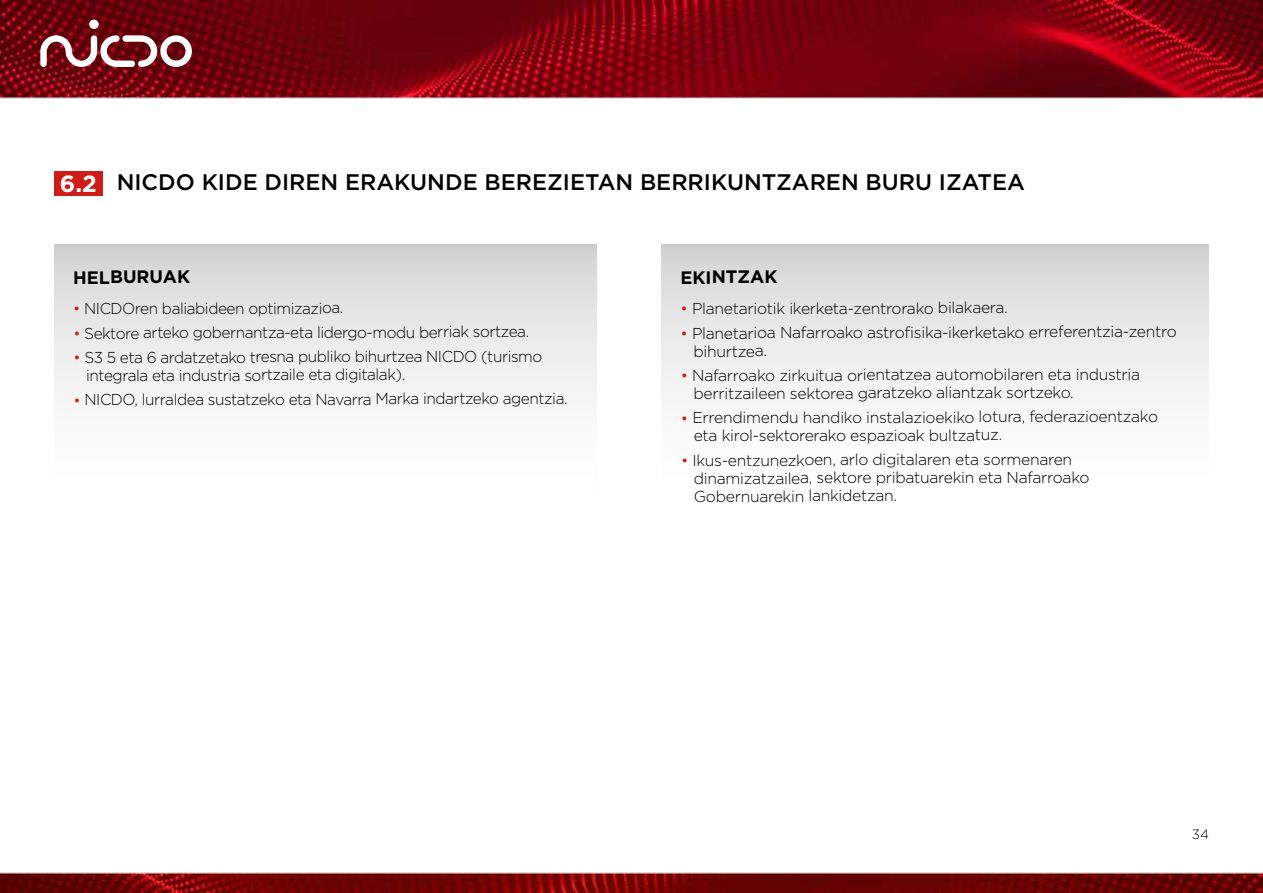
<style>
.page{position:relative;width:1263px;height:893px;background:#fff}
.page>*{position:absolute;margin:0;border:0;box-sizing:border-box;transform-origin:0 0}
.t1{font:500 22.5px "Gotham";color:#000}
.t2{font:700 18px "Gotham";letter-spacing:-.005em;color:#000}
.t3{font:300 15.75px/18.1px "Gotham";letter-spacing:-.025em;color:#000}
.t4{font:300 13.5px "Gotham";color:#000}
.s1{font-weight:700;font-size:23.55px;color:#fff}
.s2{color:#d01c16}
</style>
<div class="page">
<img style="left:0;top:0;width:1263px;height:893px">
<div style="left:54px;top:172px;width:49px;height:24px;background:#d01c16"></div>
<div style="left:54px;top:245px;width:542px;height:259px;background:linear-gradient(to bottom,#d8d8d8,#fff)"></div>
<div style="left:661px;top:245px;width:548px;height:259px;background:linear-gradient(to bottom,#d8d8d8,#fff)"></div>
<svg style="left:40px;top:35px;width:152px;height:32px"></svg>
<div style="left:89px;top:20px;width:10px;height:9px;background:#fff;border-radius:50%"></div>
<h1 class="t1" style="left:60px;top:167px;width:967px"><span class="s1">6.2</span> NICDO KIDE DIREN ERAKUNDE BEREZIETAN BERRIKUNTZAREN BURU IZATEA</h1>
<p class="t2" style="left:73px;top:265px;width:119px">HELBURUAK</p>
<p class="t3" style="left:73px;top:299px;width:272px"><span class="s2">•</span> NICDOren baliabideen optimizazioa.</p>
<p class="t3" style="left:73px;top:323px;width:457px"><span class="s2">•</span> Sektore arteko gobernantza-eta lidergo-modu berriak sortzea.</p>
<p class="t3" style="left:86px;top:347px;width:458px;text-indent:-13px"><span class="s2">•</span> S3 5 eta 6 ardatzetako tresna publiko bihurtzea NICDO (turismo integrala eta industria sortzaile eta digitalak).</p>
<p class="t3" style="left:74px;top:390px;width:496px"><span class="s2">•</span> NICDO, lurraldea sustatzeko eta Navarra Marka indartzeko agentzia.</p>
<p class="t2" style="left:680px;top:265px;width:99px">EKINTZAK</p>
<p class="t3" style="left:680px;top:299px;width:329px"><span class="s2">•</span> Planetariotik ikerketa-zentrorako bilakaera.</p>
<p class="t3" style="left:693px;top:322px;width:485px;line-height:18.8px;text-indent:-13px"><span class="s2">•</span> Planetarioa Nafarroako astrofisika-ikerketako erreferentzia-zentro bihurtzea.</p>
<p class="t3" style="left:693px;top:365px;width:448px;text-indent:-13px"><span class="s2">•</span> Nafarroako zirkuitua orientatzea automobilaren eta industria berritzaileen sektorea garatzeko aliantzak sortzeko.</p>
<p class="t3" style="left:694px;top:407px;width:466px;text-indent:-13px"><span class="s2">•</span> Errendimendu handiko instalazioekiko lotura, federazioentzako eta kirol-sektorerako espazioak bultzatuz.</p>
<p class="t3" style="left:694px;top:450px;width:397px;text-indent:-13px"><span class="s2">•</span> Ikus-entzunezkoen, arlo digitalaren eta sormenaren dinamizatzailea, sektore pribatuarekin eta Nafarroako<br>Gobernuarekin lankidetzan.</p>
<p class="t4" style="left:1192px;top:826px;width:19px">34</p>
</div>
